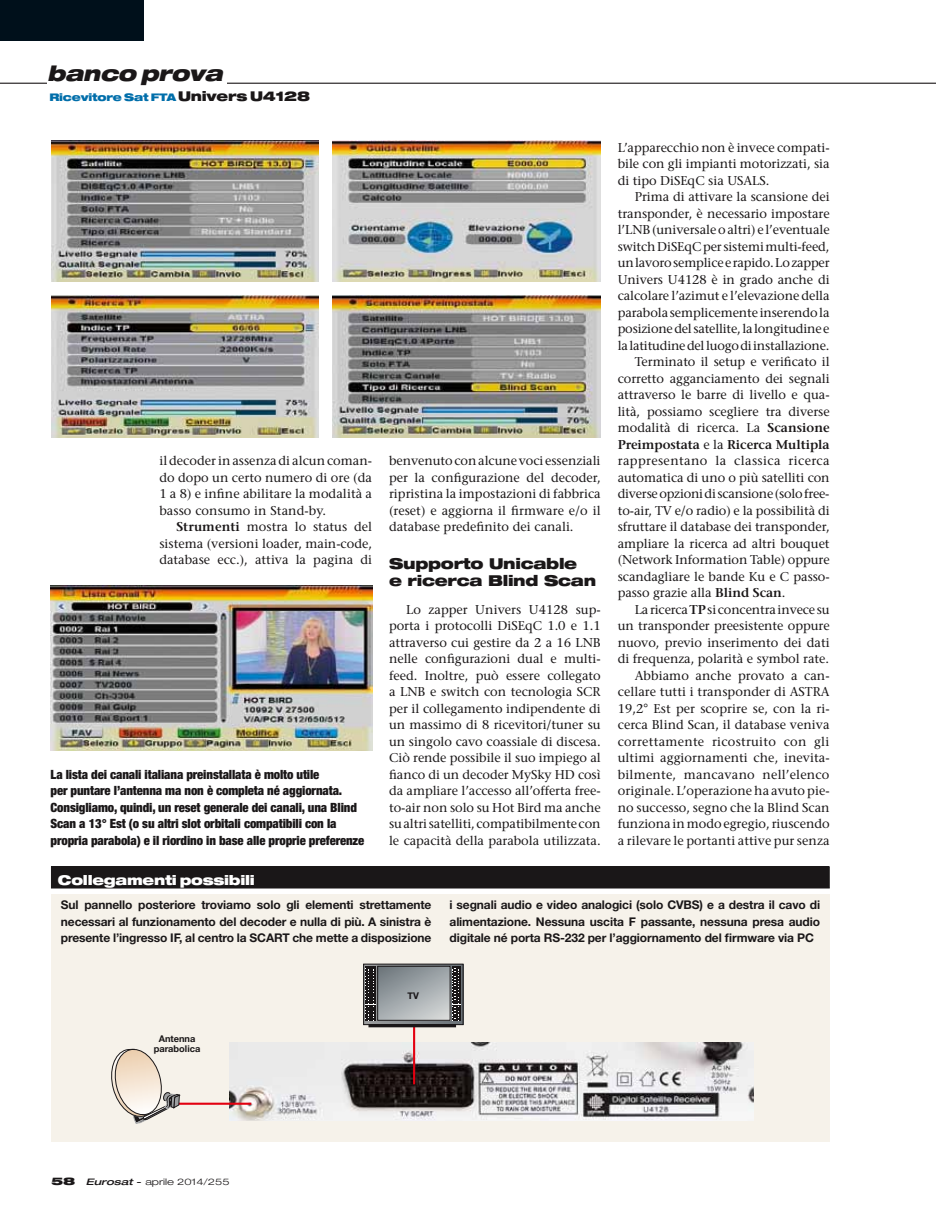
<style>
.page{position:relative;width:936px;height:1212px;background:#fff}
.page>*{position:absolute;margin:0;border:0;box-sizing:border-box;transform-origin:0 0}
.t1{font:italic 900 expanded 21px "Helvetica Neue LT Std";letter-spacing:-.02em;color:#1a1718}
.t2{font:900 expanded 15px/16.5px "Helvetica Neue LT Std";letter-spacing:-.02em;color:#1a1718}
.t3{font:900 expanded 13.5px "Helvetica Neue LT Std";letter-spacing:-.02em;color:#fff}
.t4{font:500 12.75px/16.5px "Stone Serif Std";letter-spacing:-.005em;color:#1a1718;text-align:justify}
.t5{font:900 condensed 12.75px/16.5px "Helvetica Neue LT Std";letter-spacing:-.01em;color:#1a1718}
.t6{font:600 12.75px "Stone Serif Std";letter-spacing:-.005em;color:#1a1718}
.t7{font:500 12.75px "Stone Serif Std";letter-spacing:.03em;color:#1a1718}
.t8{font:500 12.75px "Stone Serif Std";letter-spacing:.02em;color:#1a1718}
.t9{font:500 12.75px "Stone Serif Std";letter-spacing:.015em;color:#1a1718}
.t10{font:700 12px/16.5px "Helvetica Neue LT Std";letter-spacing:-.01em;color:#1a1718;text-align:justify}
.t11{font:900 expanded 10.5px "Helvetica Neue LT Std";letter-spacing:-.02em;color:#006eaa}
.t12{font:700 9.3px/10.8px "Helvetica Neue";color:#1a1718;text-align:center}
.t13{font:700 9.3px "Helvetica Neue";color:#1a1719}
.t14{font:300 expanded 9px "Helvetica Neue";color:#1a1718;scale:1.2 1}
.s1{font-size:13.5px;color:#1a1718}
.s2{font-weight:600}
.s3{font-weight:500}
.s4{font-weight:900;font-size:10.5px}
.s5{font-weight:500;font-style:italic}
.s6{font-weight:400}
</style>
<div class="page">
<hr style="left:0;top:83px;width:935px;height:1px;background:#1a1718">
<div style="left:47px;top:66px;width:180px;height:23px;background:#fff"></div>
<div style="left:0;top:0;width:143px;height:40px;background:#00101b"></div>
<div style="left:51px;top:867px;width:778px;height:21px;background:#1a1718"></div>
<div style="left:51px;top:866px;width:778px;height:22px;border:1px solid #1a1718"></div>
<div style="left:51px;top:894px;width:778px;height:248px;background:#f6f2ea"></div>
<img style="left:230px;top:1042px;width:523px;height:78px">
<hr style="left:413px;top:1000px;width:2px;height:84px;background:#e30010">
<svg style="left:365px;top:966px;width:96px;height:57px"></svg>
<div style="left:363px;top:964px;width:100px;height:61px;border:1px solid #1a1718"></div>
<svg style="left:379px;top:968px;width:69px;height:50px"></svg>
<div style="left:377px;top:966px;width:73px;height:54px;border:1px solid #1a1718"></div>
<svg style="left:366px;top:966px;width:9px;height:54px"></svg>
<svg style="left:452px;top:966px;width:8px;height:54px"></svg>
<div style="left:368px;top:1024px;width:88px;height:3px;border:1px solid #1a1718"></div>
<hr style="left:174px;top:1103px;width:77px;height:2px;background:#e30010">
<svg style="left:111px;top:1048px;width:69px;height:75px"></svg>
<img style="left:51px;top:586px;width:321px;height:165px">
<img style="left:333px;top:140px;width:267px;height:142px">
<img style="left:51px;top:296px;width:268px;height:141px">
<img style="left:51px;top:140px;width:268px;height:142px">
<img style="left:333px;top:296px;width:267px;height:141px">
<h1 class="t1" style="left:47px;top:60px;width:177px">banco prova</h1>
<p class="t11" style="left:49px;top:91px;width:262px">Ricevitore Sat FTA <span class="s1">Univers U4128</span></p>
<p class="t4" style="left:159px;top:452px;width:214px">il decoder in assenza di alcun coman&shy;do dopo un certo numero di ore (da 1 a 8) e infine abilitare la modalità a basso consumo in Stand-by.</p>
<p class="t4" style="left:159px;top:518px;width:214px;text-indent:17px"><span class="s2">Strumenti</span> mostra lo status del sistema (versioni loader, main-code, database ecc.), attiva la pagina di</p>
<p class="t5" style="left:51px;top:766px;width:315px">La lista dei canali italiana preinstallata è molto utile<br>per puntare l’antenna ma non è completa né aggiornata.<br>Consigliamo, quindi, un reset generale dei canali, una Blind Scan a 13° Est (o su altri slot orbitali compatibili con la propria parabola) e il riordino in base alle proprie preferenze</p>
<p class="t4" style="left:389px;top:452px;width:213px">benvenuto con alcune voci essenziali per la configurazione del decoder, ripristina la impostazioni di fabbrica (reset) e aggiorna il firmware e/o il database predefinito dei canali.</p>
<p class="t2" style="left:389px;top:555px;width:208px">Supporto Unicable<br>e ricerca Blind Scan</p>
<p class="t4" style="left:389px;top:601px;width:213px;text-indent:17px">Lo zapper Univers U4128 sup&shy;porta i protocolli DiSEqC 1.0 e 1.1 attraverso cui gestire da 2 a 16 LNB nelle configurazioni dual e multi&shy;feed. Inoltre, può essere collegato a LNB e switch con tecnologia SCR per il collegamento indipendente di un massimo di 8 ricevitori/tuner su un singolo cavo coassiale di discesa.<br>Ciò rende possibile il suo impiego al fianco di un decoder MySky HD così da ampliare l’accesso all’offerta free&shy;to-air non solo su Hot Bird ma anche su altri satelliti, compatibilmente con le capacità della parabola utilizzata.</p>
<p class="t4" style="left:617px;top:139px;width:213px">L’apparecchio non è invece compati&shy;bile con gli impianti motorizzati, sia di tipo DiSEqC sia USALS.</p>
<p class="t4" style="left:634px;top:188px;width:196px">Prima di attivare la scansione dei</p>
<p class="t4" style="left:617px;top:205px;width:213px">transponder, è necessario impostare</p>
<p class="t4" style="left:617px;top:221px;width:213px">l’LNB (universale o altri) e l’eventuale</p>
<p class="t4" style="left:617px;top:238px;width:213px">switch DiSEqC per sistemi multi-feed,</p>
<p class="t4" style="left:617px;top:254px;width:213px">un lavoro semplice e rapido. Lo zapper</p>
<p class="t4" style="left:617px;top:271px;width:213px">Univers U4128 è in grado anche di</p>
<p class="t4" style="left:617px;top:287px;width:213px">calcolare l’azimut e l’elevazione della</p>
<p class="t4" style="left:617px;top:304px;width:213px">parabola semplicemente inserendo la</p>
<p class="t4" style="left:617px;top:320px;width:213px">posizione del satellite, la longitudine e</p>
<p class="t4" style="left:617px;top:337px;width:213px">la latitudine del luogo di installazione.</p>
<p class="t4" style="left:634px;top:353px;width:196px">Terminato il setup e verificato il</p>
<p class="t4" style="left:617px;top:370px;width:213px">corretto agganciamento dei segnali</p>
<p class="t4" style="left:617px;top:386px;width:213px">attraverso le barre di livello e qua-</p>
<p class="t4" style="left:617px;top:403px;width:213px">lità, possiamo scegliere tra diverse</p>
<p class="t4" style="left:617px;top:419px;width:213px">modalità di ricerca. La <span class="s2">Scansione</span></p>
<p class="t6" style="left:617px;top:436px;width:213px">Preimpostata <span class="s3">e la</span> Ricerca Multipla</p>
<p class="t7" style="left:617px;top:453px;width:213px">rappresentano la classica ricerca</p>
<p class="t4" style="left:617px;top:469px;width:213px">automatica di uno o più satelliti con</p>
<p class="t4" style="left:617px;top:485px;width:213px">diverse opzioni di scansione (solo free-</p>
<p class="t4" style="left:617px;top:502px;width:213px">to-air, TV e/o radio) e la possibilità di</p>
<p class="t4" style="left:617px;top:518px;width:213px">sfruttare il database dei transponder,</p>
<p class="t4" style="left:617px;top:535px;width:213px">ampliare la ricerca ad altri bouquet</p>
<p class="t4" style="left:617px;top:551px;width:213px">(Network Information Table) oppure</p>
<p class="t4" style="left:617px;top:568px;width:213px">scandagliare le bande Ku e C passo-</p>
<p class="t4" style="left:617px;top:584px;width:169px">passo grazie alla <span class="s2">Blind Scan</span>.</p>
<p class="t4" style="left:634px;top:601px;width:196px">La ricerca <span class="s2">TP</span> si concentra invece su</p>
<p class="t4" style="left:617px;top:617px;width:213px">un transponder preesistente oppure</p>
<p class="t4" style="left:617px;top:634px;width:213px">nuovo, previo inserimento dei dati</p>
<p class="t4" style="left:617px;top:650px;width:213px">di frequenza, polarità e symbol rate.</p>
<p class="t4" style="left:634px;top:667px;width:196px">Abbiamo anche provato a can-</p>
<p class="t4" style="left:617px;top:683px;width:213px">cellare tutti i transponder di ASTRA</p>
<p class="t4" style="left:617px;top:700px;width:213px">19,2° Est per scoprire se, con la ri-</p>
<p class="t4" style="left:617px;top:716px;width:213px">cerca Blind Scan, il database veniva</p>
<p class="t8" style="left:617px;top:733px;width:213px">correttamente ricostruito con gli</p>
<p class="t4" style="left:617px;top:749px;width:213px">ultimi aggiornamenti che, inevita-</p>
<p class="t9" style="left:617px;top:766px;width:213px">bilmente, mancavano nell’elenco</p>
<p class="t4" style="left:617px;top:782px;width:213px">originale. L’operazione ha avuto pie-</p>
<p class="t4" style="left:617px;top:799px;width:213px">no successo, segno che la Blind Scan</p>
<p class="t4" style="left:617px;top:815px;width:213px">funziona in modo egregio, riuscendo</p>
<p class="t4" style="left:617px;top:832px;width:213px">a rilevare le portanti attive pur senza</p>
<p class="t3" style="left:58px;top:871px;width:198px">Collegamenti possibili</p>
<p class="t10" style="left:61px;top:897px;width:372px">Sul pannello posteriore troviamo solo gli elementi strettamente necessari al funzionamento del decoder e nulla di più. A sinistra è presente l’ingresso IF, al centro la SCART che mette a disposizione</p>
<p class="t10" style="left:449px;top:897px;width:372px">i segnali audio e video analogici (solo CVBS) e a destra il cavo di alimentazione. Nessuna uscita F passante, nessuna presa audio digitale né porta RS-232 per l’aggiornamento del firmware via PC</p>
<p class="t12" style="left:154px;top:1032px;width:48px">Antenna parabolica</p>
<p class="t14" style="left:51px;top:1176px;width:150px"><span class="s4">58</span> <span class="s5">Eurosat</span> <span class="s6">-</span> aprile 2014/255</p>
<p class="t13" style="left:407px;top:989px;width:13px">TV</p>
</div>
